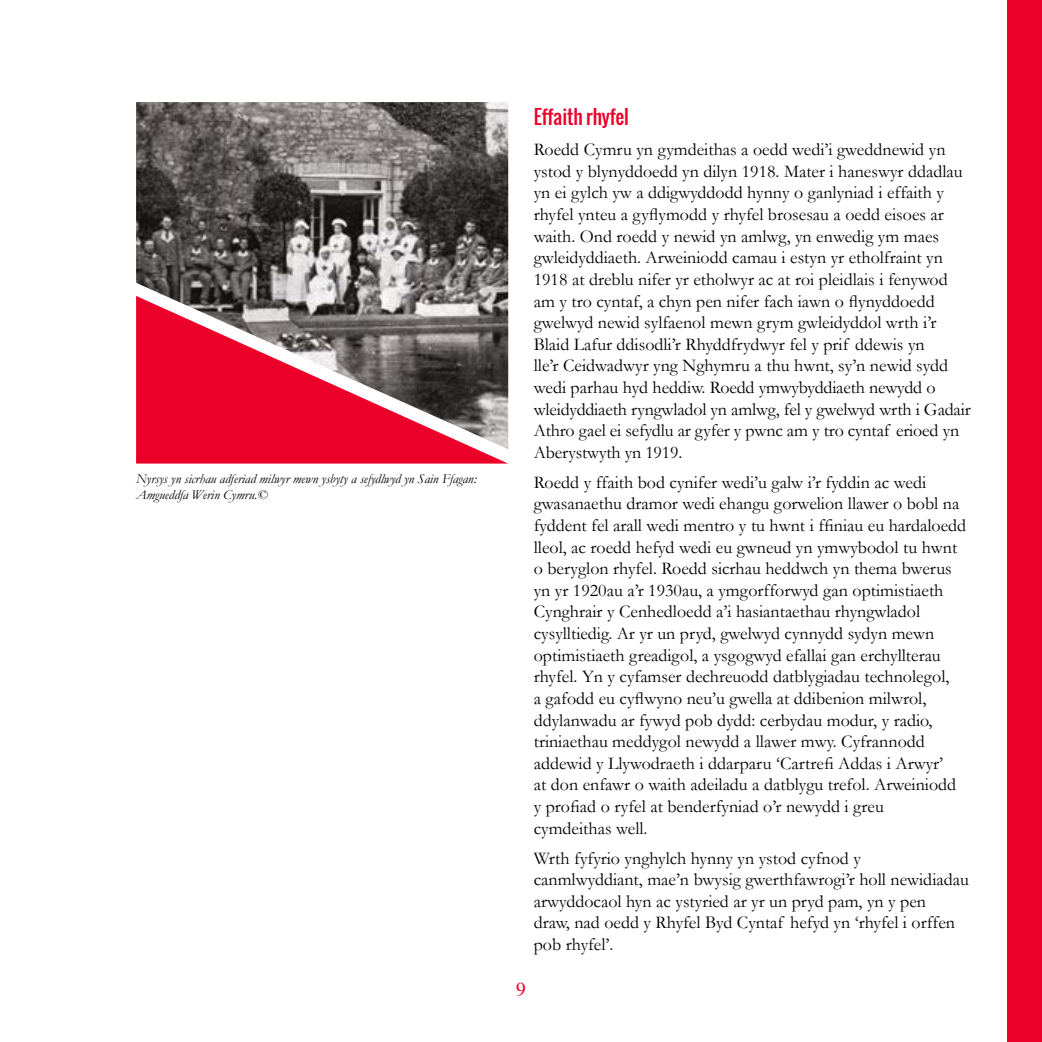
<style>
.page{position:relative;width:1042px;height:1042px;background:#fff}
.page>*{position:absolute;margin:0;border:0;box-sizing:border-box;transform-origin:0 0}
.Headings{font:19.5px "Oswald";color:#eb0029}
.t1{font:19.5px "Times";color:#eb0029}
.body_text{font:18px/21.6px "Garamond";color:#000}
.t2{font:italic 13.5px/16.2px "Garamond";color:#000}
</style>
<div class="page">
<div style="left:136px;top:449px;width:371px;height:14px;background:#eb0029"></div>
<img style="left:136px;top:102px;width:372px;height:347px">
<div style="left:1008px;top:0;width:34px;height:1042px;background:#eb0029"></div>
<p class="t2" style="left:136px;top:470px;width:342px">Nyrsys yn sicrhau adferiad milwyr mewn ysbyty a sefydlwyd yn Sain Ffagan:<br>Amgueddfa Werin Cymru.©</p>
<p class="Headings" style="left:534px;top:102px;width:97px">Effaith rhyfel</p>
<p class="body_text" style="left:534px;top:139px;width:438px">Roedd Cymru yn gymdeithas a oedd wedi’i gweddnewid yn ystod y blynyddoedd yn dilyn 1918. Mater i haneswyr ddadlau yn ei gylch yw a ddigwyddodd hynny o ganlyniad i effaith y rhyfel ynteu a gyflymodd y rhyfel brosesau a oedd eisoes ar waith. Ond roedd y newid yn amlwg, yn enwedig ym maes gwleidyddiaeth. Arweiniodd camau i estyn yr etholfraint yn 1918 at dreblu nifer yr etholwyr ac at roi pleidlais i fenywod am y tro cyntaf, a chyn pen nifer fach iawn o flynyddoedd gwelwyd newid sylfaenol mewn grym gwleidyddol wrth i’r Blaid Lafur ddisodli’r Rhyddfrydwyr fel y prif ddewis yn<br>lle’r Ceidwadwyr yng Nghymru a thu hwnt, sy’n newid sydd wedi parhau hyd heddiw. Roedd ymwybyddiaeth newydd o wleidyddiaeth ryngwladol yn amlwg, fel y gwelwyd wrth i Gadair Athro gael ei sefydlu ar gyfer y pwnc am y tro cyntaf erioed yn Aberystwyth yn 1919.</p>
<p class="body_text" style="left:534px;top:471px;width:434px">Roedd y ffaith bod cynifer wedi’u galw i’r fyddin ac wedi gwasanaethu dramor wedi ehangu gorwelion llawer o bobl na fyddent fel arall wedi mentro y tu hwnt i ffiniau eu hardaloedd lleol, ac roedd hefyd wedi eu gwneud yn ymwybodol tu hwnt o beryglon rhyfel. Roedd sicrhau heddwch yn thema bwerus yn yr 1920au a’r 1930au, a ymgorfforwyd gan optimistiaeth Cynghrair y Cenhedloedd a’i hasiantaethau rhyngwladol cysylltiedig. Ar yr un pryd, gwelwyd cynnydd sydyn mewn optimistiaeth greadigol, a ysgogwyd efallai gan erchyllterau rhyfel. Yn y cyfamser dechreuodd datblygiadau technolegol,<br>a gafodd eu cyflwyno neu’u gwella at ddibenion milwrol, ddylanwadu ar fywyd pob dydd: cerbydau modur, y radio, triniaethau meddygol newydd a llawer mwy. Cyfrannodd addewid y Llywodraeth i ddarparu ‘Cartrefi Addas i Arwyr’<br>at don enfawr o waith adeiladu a datblygu trefol. Arweiniodd y profiad o ryfel at benderfyniad o’r newydd i greu cymdeithas well.</p>
<p class="body_text" style="left:534px;top:847px;width:437px">Wrth fyfyrio ynghylch hynny yn ystod cyfnod y canmlwyddiant, mae’n bwysig gwerthfawrogi’r holl newidiadau arwyddocaol hyn ac ystyried ar yr un pryd pam, yn y pen<br>draw, nad oedd y Rhyfel Byd Cyntaf hefyd yn ‘rhyfel i orffen pob rhyfel’.</p>
<p class="t1" style="left:516px;top:977px;width:11px">9</p>
</div>
